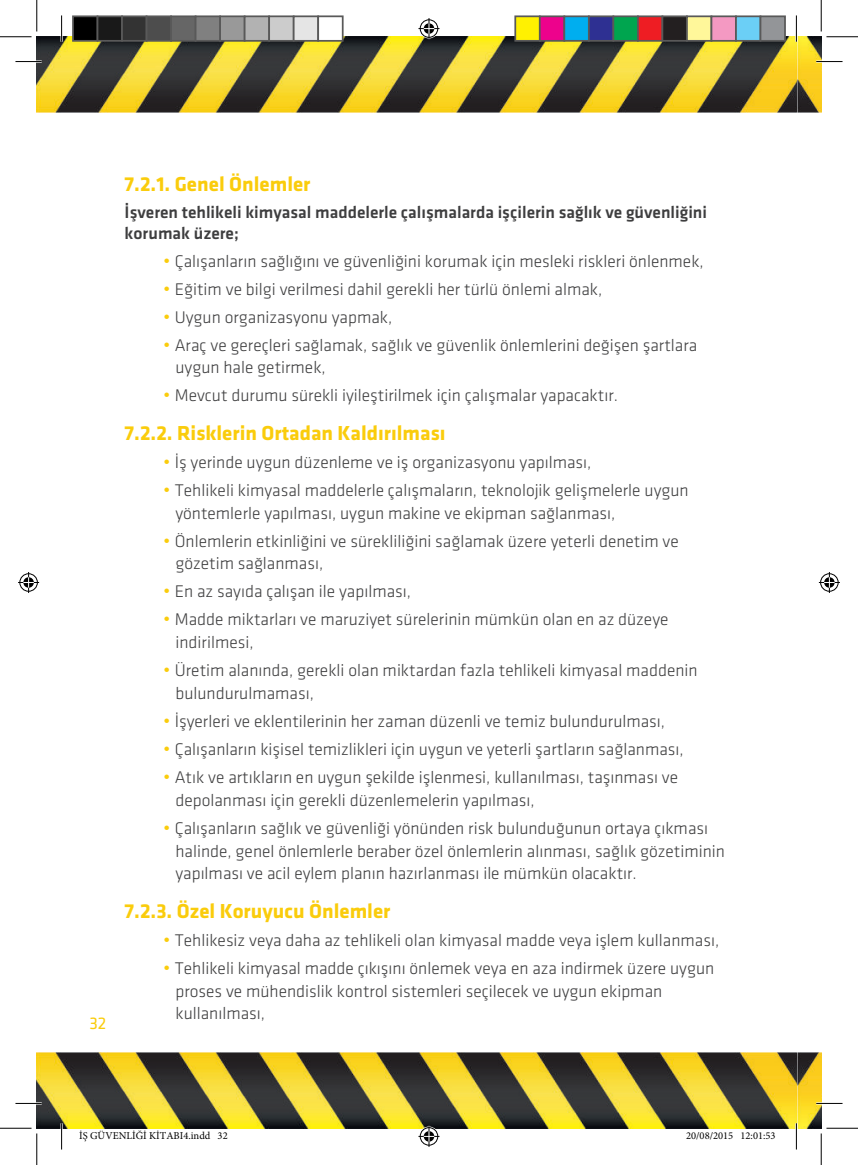
<style>
.page{position:relative;width:858px;height:1165px;background:#fff}
.page>*{position:absolute;margin:0;border:0;box-sizing:border-box;transform-origin:0 0}
.t1{font:700 21px "Klavika";color:#facc0c}
.t2{font:300 17.5px/22.8px "Klavika";color:#3e3e3f}
.t3{font:500 17.5px/21px "Klavika";color:#3e3e3f}
.t4{font:17.5px "Klavika";color:#facc0c}
.t5{font:10.5px "Minion Pro";color:#000}
.s1{font-size:19.25px;color:#facc0c}
</style>
<div class="page">
<img style="left:37px;top:37px;width:784px;height:76px">
<img style="left:37px;top:1052px;width:784px;height:76px">
<hr style="left:15px;top:60px;width:27px;height:3px;background:#fff">
<hr style="left:816px;top:60px;width:26px;height:3px;background:#fff">
<hr style="left:15px;top:1102px;width:27px;height:2px;background:#fff">
<hr style="left:816px;top:1102px;width:26px;height:2px;background:#fff">
<hr style="left:60px;top:15px;width:3px;height:27px;background:#fff">
<hr style="left:60px;top:1123px;width:3px;height:26px;background:#fff">
<hr style="left:795px;top:15px;width:2px;height:27px;background:#fff">
<hr style="left:795px;top:1123px;width:2px;height:26px;background:#fff">
<svg style="left:15px;top:61px;width:27px;height:1px"></svg>
<svg style="left:816px;top:61px;width:26px;height:1px"></svg>
<svg style="left:15px;top:1103px;width:27px;height:1px"></svg>
<svg style="left:816px;top:1103px;width:26px;height:1px"></svg>
<svg style="left:61px;top:15px;width:1px;height:27px"></svg>
<svg style="left:61px;top:1123px;width:1px;height:26px"></svg>
<svg style="left:795px;top:15px;width:1px;height:27px"></svg>
<svg style="left:795px;top:1123px;width:1px;height:26px"></svg>
<hr style="left:0;top:36px;width:32px;height:1px;background:#000">
<hr style="left:826px;top:36px;width:31px;height:1px;background:#000">
<hr style="left:0;top:1128px;width:32px;height:1px;background:#000">
<hr style="left:826px;top:1128px;width:31px;height:1px;background:#000">
<hr style="left:36px;top:0;width:1px;height:31px;background:#000">
<hr style="left:36px;top:1133px;width:1px;height:32px;background:#000">
<hr style="left:820px;top:0;width:1px;height:31px;background:#000">
<hr style="left:820px;top:1133px;width:1px;height:32px;background:#000">
<svg style="left:418px;top:18px;width:21px;height:21px"></svg>
<svg style="left:418px;top:1126px;width:21px;height:21px"></svg>
<svg style="left:18px;top:572px;width:21px;height:21px"></svg>
<svg style="left:818px;top:572px;width:21px;height:21px"></svg>
<div style="left:73px;top:16px;width:24px;height:25px;background:#000"></div>
<div style="left:72px;top:15px;width:26px;height:27px;border:2px solid #595959"></div>
<div style="left:97px;top:16px;width:25px;height:25px;background:#191919"></div>
<div style="left:97px;top:15px;width:26px;height:27px;border:2px solid #595959"></div>
<div style="left:122px;top:16px;width:24px;height:25px;background:#333"></div>
<div style="left:121px;top:15px;width:26px;height:27px;border:2px solid #595959"></div>
<div style="left:146px;top:16px;width:25px;height:25px;background:#4d4d4d"></div>
<div style="left:146px;top:15px;width:26px;height:27px;border:2px solid #595959"></div>
<div style="left:171px;top:16px;width:24px;height:25px;background:#666"></div>
<div style="left:170px;top:15px;width:26px;height:27px;border:2px solid #595959"></div>
<div style="left:195px;top:16px;width:25px;height:25px;background:#808080"></div>
<div style="left:195px;top:15px;width:26px;height:27px;border:2px solid #595959"></div>
<div style="left:220px;top:16px;width:24px;height:25px;background:#999"></div>
<div style="left:219px;top:15px;width:26px;height:27px;border:2px solid #595959"></div>
<div style="left:244px;top:16px;width:25px;height:25px;background:#b2b2b2"></div>
<div style="left:244px;top:15px;width:26px;height:27px;border:2px solid #595959"></div>
<div style="left:269px;top:16px;width:24px;height:25px;background:#ccc"></div>
<div style="left:268px;top:15px;width:26px;height:27px;border:2px solid #595959"></div>
<div style="left:293px;top:16px;width:25px;height:25px;background:#e5e5e5"></div>
<div style="left:293px;top:15px;width:26px;height:27px;border:2px solid #595959"></div>
<div style="left:318px;top:16px;width:24px;height:25px;background:#fff"></div>
<div style="left:317px;top:15px;width:26px;height:27px;border:2px solid #595959"></div>
<div style="left:515px;top:16px;width:24px;height:25px;background:#fff101"></div>
<div style="left:514px;top:15px;width:26px;height:27px;border:2px solid #595959"></div>
<div style="left:539px;top:16px;width:25px;height:25px;background:#ed028c"></div>
<div style="left:538px;top:15px;width:27px;height:27px;border:2px solid #595959"></div>
<div style="left:564px;top:16px;width:24px;height:25px;background:#00aeef"></div>
<div style="left:563px;top:15px;width:26px;height:27px;border:2px solid #595959"></div>
<div style="left:588px;top:16px;width:25px;height:25px;background:#2e3092"></div>
<div style="left:587px;top:15px;width:27px;height:27px;border:2px solid #595959"></div>
<div style="left:613px;top:16px;width:24px;height:25px;background:#00a54f"></div>
<div style="left:612px;top:15px;width:26px;height:27px;border:2px solid #595959"></div>
<div style="left:637px;top:16px;width:25px;height:25px;background:#ee1d23"></div>
<div style="left:636px;top:15px;width:27px;height:27px;border:2px solid #595959"></div>
<div style="left:662px;top:16px;width:24px;height:25px;background:#231f20"></div>
<div style="left:661px;top:15px;width:26px;height:27px;border:2px solid #595959"></div>
<div style="left:686px;top:16px;width:25px;height:25px;background:#fff79a"></div>
<div style="left:685px;top:15px;width:27px;height:27px;border:2px solid #595959"></div>
<div style="left:711px;top:16px;width:24px;height:25px;background:#f499c2"></div>
<div style="left:710px;top:15px;width:26px;height:27px;border:2px solid #595959"></div>
<div style="left:735px;top:16px;width:25px;height:25px;background:#6bcff6"></div>
<div style="left:734px;top:15px;width:27px;height:27px;border:2px solid #595959"></div>
<div style="left:760px;top:16px;width:24px;height:25px;background:#939598"></div>
<div style="left:759px;top:15px;width:26px;height:27px;border:2px solid #595959"></div>
<p class="t4" style="left:89px;top:1014px;width:19px">32</p>
<p class="t1" style="left:125px;top:173px;width:187px">7.2.1. Genel Önlemler</p>
<p class="t3" style="left:125px;top:201px;width:583px">İşveren tehlikeli kimyasal maddelerle çalışmalarda işçilerin sağlık ve güvenliğini korumak üzere;</p>
<p class="t2" style="left:163px;top:250px;width:542px"><span class="s1">•</span> Çalışanların sağlığını ve güvenliğini korumak için mesleki riskleri önlenmek,</p>
<p class="t2" style="left:163px;top:278px;width:440px"><span class="s1">•</span> Eğitim ve bilgi verilmesi dahil gerekli her türlü önlemi almak,</p>
<p class="t2" style="left:163px;top:306px;width:230px"><span class="s1">•</span> Uygun organizasyonu yapmak,</p>
<p class="t2" style="left:175px;top:334px;width:523px;text-indent:-12px"><span class="s1">•</span> Araç ve gereçleri sağlamak, sağlık ve güvenlik önlemlerini değişen şartlara uygun hale getirmek,</p>
<p class="t2" style="left:163px;top:385px;width:456px"><span class="s1">•</span> Mevcut durumu sürekli iyileştirilmek için çalışmalar yapacaktır.</p>
<p class="t1" style="left:125px;top:421px;width:322px">7.2.2. Risklerin Ortadan Kaldırılması</p>
<p class="t2" style="left:163px;top:451px;width:429px"><span class="s1">•</span> İş yerinde uygun düzenleme ve iş organizasyonu yapılması,</p>
<p class="t2" style="left:175px;top:479px;width:514px;text-indent:-12px"><span class="s1">•</span> Tehlikeli kimyasal maddelerle çalışmaların, teknolojik gelişmelerle uygun yöntemlerle yapılması, uygun makine ve ekipman sağlanması,</p>
<p class="t2" style="left:175px;top:530px;width:505px;text-indent:-12px"><span class="s1">•</span> Önlemlerin etkinliğini ve sürekliliğini sağlamak üzere yeterli denetim ve gözetim sağlanması,</p>
<p class="t2" style="left:163px;top:581px;width:249px"><span class="s1">•</span> En az sayıda çalışan ile yapılması,</p>
<p class="t2" style="left:175px;top:609px;width:494px;text-indent:-12px"><span class="s1">•</span> Madde miktarları ve maruziyet sürelerinin mümkün olan en az düzeye indirilmesi,</p>
<p class="t2" style="left:175px;top:659px;width:523px;text-indent:-12px"><span class="s1">•</span> Üretim alanında, gerekli olan miktardan fazla tehlikeli kimyasal maddenin bulundurulmaması,</p>
<p class="t2" style="left:163px;top:710px;width:503px"><span class="s1">•</span> İşyerleri ve eklentilerinin her zaman düzenli ve temiz bulundurulması,</p>
<p class="t2" style="left:163px;top:738px;width:522px"><span class="s1">•</span> Çalışanların kişisel temizlikleri için uygun ve yeterli şartların sağlanması,</p>
<p class="t2" style="left:175px;top:766px;width:504px;text-indent:-12px"><span class="s1">•</span> Atık ve artıkların en uygun şekilde işlenmesi, kullanılması, taşınması ve depolanması için gerekli düzenlemelerin yapılması,</p>
<p class="t2" style="left:175px;top:817px;width:551px;text-indent:-12px"><span class="s1">•</span> Çalışanların sağlık ve güvenliği yönünden risk bulunduğunun ortaya çıkması halinde, genel önlemlerle beraber özel önlemlerin alınması, sağlık gözetiminin yapılması ve acil eylem planın hazırlanması ile mümkün olacaktır.</p>
<p class="t1" style="left:125px;top:899px;width:267px">7.2.3. Özel Koruyucu Önlemler</p>
<p class="t2" style="left:163px;top:929px;width:557px"><span class="s1">•</span> Tehlikesiz veya daha az tehlikeli olan kimyasal madde veya işlem kullanması,</p>
<p class="t2" style="left:175px;top:957px;width:540px;text-indent:-12px"><span class="s1">•</span> Tehlikeli kimyasal madde çıkışını önlemek veya en aza indirmek üzere uygun proses ve mühendislik kontrol sistemleri seçilecek ve uygun ekipman kullanılması,</p>
<p class="t5" style="left:79px;top:1130px;width:150px">İŞ GÜVENLİĞİ KİTABI4.indd 32</p>
<p class="t5" style="left:685px;top:1130px;width:91px">20/08/2015 12:01:53</p>
</div>
